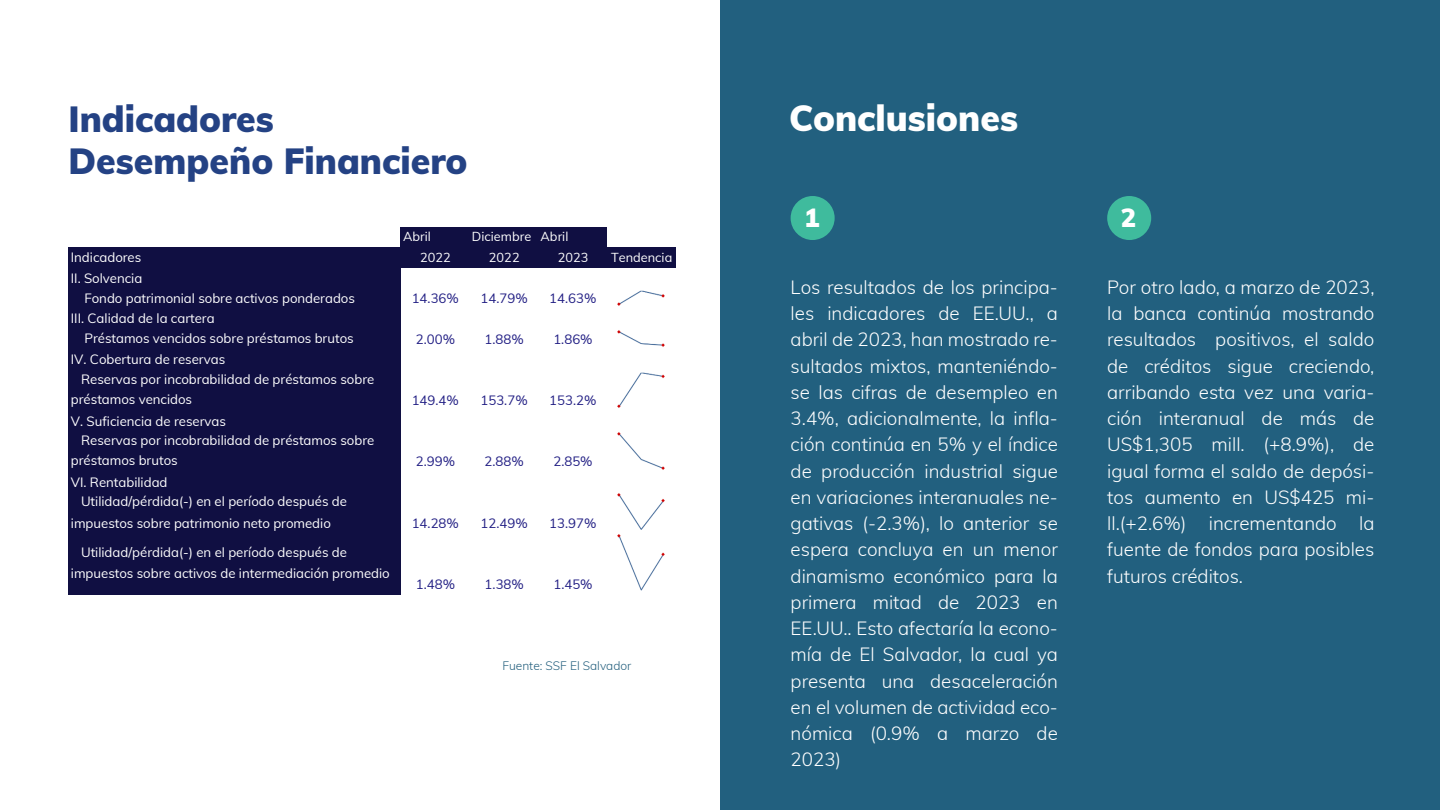
<style>
.page{position:relative;width:1440px;height:810px;background:#fff}
.page>*{position:absolute;margin:0;border:0;box-sizing:border-box;transform-origin:0 0}
.t1{font:900 35.62px/42.7px "Mulish";color:#244284}
.t2{font:900 35.62px "Mulish";color:#fff}
.t3{font:900 25.65px "Mulish";color:#fff}
.t4{font:300 18.75px/26.2px "Mulish";color:#fff;text-align:justify}
.t5{font:13.2px/19.2px "Mulish";color:#fff}
.t6{font:13.2px "Mulish";color:#221f84}
.t7{font:12.75px "Mulish";letter-spacing:.005em;color:#fff}
.t8{font:300 12px "Mulish";color:#25607e}
</style>
<div class="page">
<div style="left:720px;top:0;width:720px;height:810px;background:#22607f"></div>
<div style="left:791px;top:196px;width:44px;height:44px;background:#3fbb9d;border-radius:50%"></div>
<div style="left:1107px;top:196px;width:44px;height:44px;background:#3fbb9d;border-radius:50%"></div>
<div style="left:400px;top:227px;width:207px;height:20px;background:#100f42"></div>
<div style="left:69px;top:247px;width:607px;height:21px;background:#100f42"></div>
<div style="left:69px;top:267px;width:332px;height:41px;background:#100f42"></div>
<img style="left:617px;top:290px;width:48px;height:16px">
<div style="left:69px;top:308px;width:332px;height:41px;background:#100f42"></div>
<img style="left:617px;top:330px;width:48px;height:17px">
<div style="left:69px;top:349px;width:332px;height:62px;background:#100f42"></div>
<img style="left:617px;top:372px;width:48px;height:36px">
<div style="left:69px;top:410px;width:332px;height:62px;background:#100f42"></div>
<img style="left:617px;top:432px;width:48px;height:38px">
<div style="left:69px;top:472px;width:332px;height:61px;background:#100f42"></div>
<img style="left:617px;top:493px;width:48px;height:98px">
<div style="left:69px;top:533px;width:332px;height:62px;background:#100f42"></div>
<h1 class="t1" style="left:68px;top:96px;width:400px">Indicadores<br>Desempeño Financiero</h1>
<p class="t7" style="left:403px;top:228px;width:29px">Abril</p>
<p class="t7" style="left:472px;top:228px;width:98px">Diciembre Abril</p>
<p class="t5" style="left:71px;top:247px;width:72px">Indicadores</p>
<p class="t7" style="left:420px;top:248px;width:32px">2022</p>
<p class="t7" style="left:489px;top:248px;width:32px">2022</p>
<p class="t7" style="left:558px;top:248px;width:32px">2023</p>
<p class="t7" style="left:611px;top:248px;width:63px">Tendencia</p>
<p class="t5" style="left:84px;top:267px;width:272px;line-height:20.4px;text-indent:-13px">II. Solvencia<br>Fondo patrimonial sobre activos ponderados</p>
<p class="t6" style="left:412px;top:288px;width:49px">14.36%</p>
<p class="t6" style="left:481px;top:288px;width:49px">14.79%</p>
<p class="t6" style="left:549px;top:288px;width:49px">14.63%</p>
<p class="t5" style="left:84px;top:308px;width:271px;text-indent:-13px">III. Calidad de la cartera<br>Préstamos vencidos sobre préstamos brutos</p>
<p class="t6" style="left:416px;top:329px;width:41px">2.00%</p>
<p class="t6" style="left:485px;top:329px;width:41px">1.88%</p>
<p class="t6" style="left:553px;top:329px;width:41px">1.86%</p>
<p class="t5" style="left:81px;top:349px;width:295px;text-indent:-10px">IV. Cobertura de reservas<br>Reservas por incobrabilidad de préstamos sobre</p>
<p class="t5" style="left:71px;top:389px;width:123px">préstamos vencidos</p>
<p class="t6" style="left:412px;top:391px;width:49px">149.4%</p>
<p class="t6" style="left:481px;top:391px;width:49px">153.7%</p>
<p class="t6" style="left:549px;top:391px;width:49px">153.2%</p>
<p class="t5" style="left:81px;top:411px;width:295px;text-indent:-10px">V. Suficiencia de reservas<br>Reservas por incobrabilidad de préstamos sobre</p>
<p class="t5" style="left:71px;top:450px;width:108px">préstamos brutos</p>
<p class="t6" style="left:416px;top:452px;width:41px">2.99%</p>
<p class="t6" style="left:485px;top:452px;width:41px">2.88%</p>
<p class="t6" style="left:553px;top:452px;width:41px">2.85%</p>
<p class="t5" style="left:81px;top:472px;width:268px;text-indent:-10px">VI. Rentabilidad<br>Utilidad/pérdida(-) en el período después de</p>
<p class="t5" style="left:71px;top:513px;width:262px">impuestos sobre patrimonio neto promedio</p>
<p class="t6" style="left:412px;top:513px;width:49px">14.28%</p>
<p class="t6" style="left:481px;top:513px;width:49px">12.49%</p>
<p class="t6" style="left:549px;top:513px;width:49px">13.97%</p>
<p class="t5" style="left:71px;top:542px;width:320px;line-height:20.5px;text-indent:10px">Utilidad/pérdida(-) en el período después de impuestos sobre activos de intermediación promedio</p>
<p class="t6" style="left:416px;top:575px;width:41px">1.48%</p>
<p class="t6" style="left:485px;top:575px;width:41px">1.38%</p>
<p class="t6" style="left:553px;top:575px;width:41px">1.45%</p>
<p class="t8" style="left:502px;top:657px;width:130px">Fuente: SSF El Salvador</p>
<h1 class="t2" style="left:789px;top:92px;width:231px">Conclusiones</h1>
<h2 class="t3" style="left:804px;top:199px;width:17px">1</h2>
<p class="t4" style="left:791px;top:273px;width:269px">Los resultados de los principa&shy;les indicadores de EE.UU., a abril de 2023, han mostrado re&shy;sultados mixtos, manteniéndo&shy;se las cifras de desempleo en 3.4%, adicionalmente, la infla&shy;ción continúa en 5% y el índice de producción industrial sigue en variaciones interanuales ne&shy;gativas (-2.3%), lo anterior se espera concluya en un menor dinamismo económico para la primera mitad de 2023 en EE.UU.. Esto afectaría la econo&shy;mía de El Salvador, la cual ya presenta una desaceleración en el volumen de actividad eco&shy;nómica (0.9% a marzo de 2023)</p>
<h2 class="t3" style="left:1121px;top:199px;width:17px">2</h2>
<p class="t4" style="left:1107px;top:273px;width:269px">Por otro lado, a marzo de 2023, la banca continúa mostrando resultados positivos, el saldo de créditos sigue creciendo, arribando esta vez una varia&shy;ción interanual de más de US$1,305 mill. (+8.9%), de igual forma el saldo de depósi&shy;tos aumento en US$425 mi&shy;ll.(+2.6%) incrementando la fuente de fondos para posibles futuros créditos.</p>
</div>
